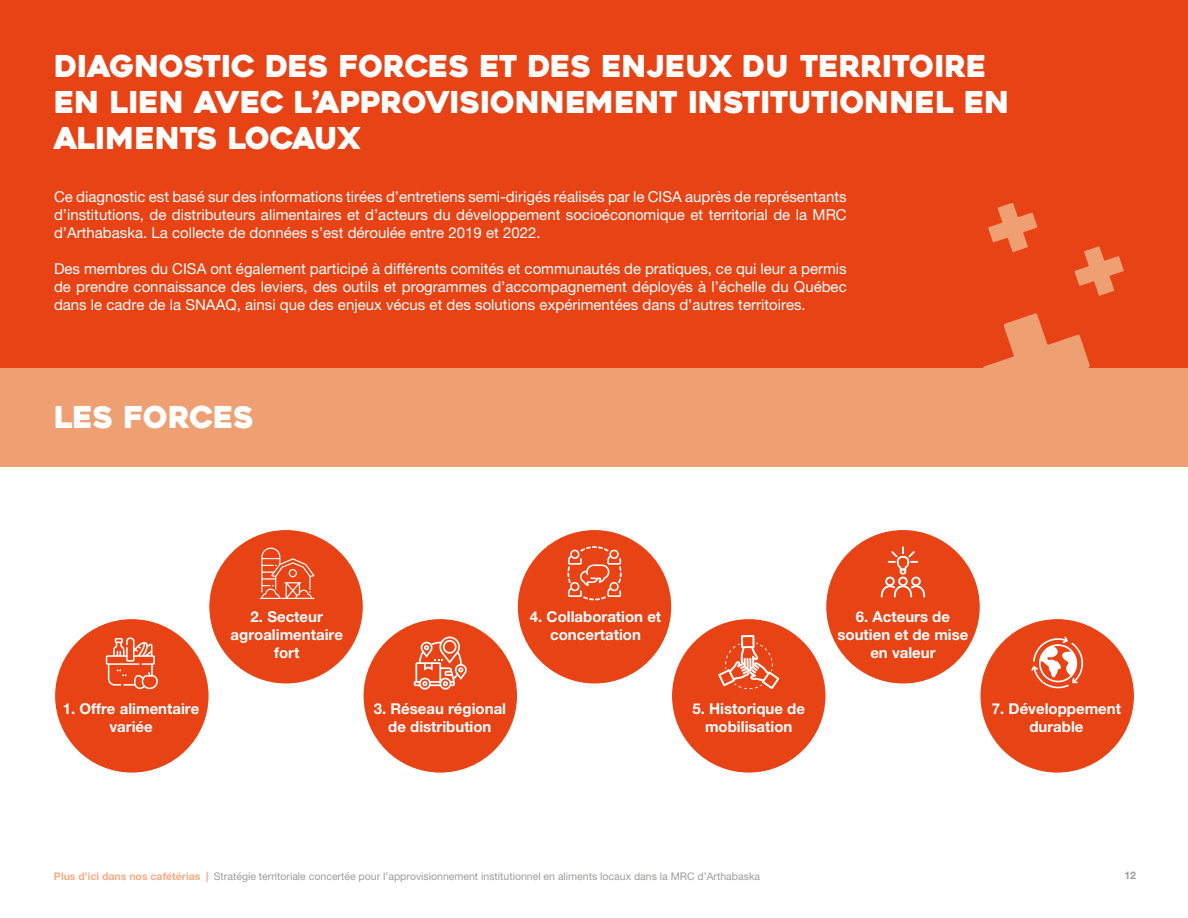
<style>
.page{position:relative;width:1188px;height:918px;background:#fff}
.page>*{position:absolute;margin:0;border:0;box-sizing:border-box;transform-origin:0 0}
.t1{font:30px/36px "Heavitas";color:#fff}
.t2{font:15px/18px "Helvetica Neue LT Pro";color:#fff;text-align:justify}
.t3{font:700 15px/18px "Helvetica Neue LT Pro";color:#fff;text-align:center}
.t4{font:10.5px "Helvetica Neue LT Pro";color:#9d9d9c}
.t5{font:700 10.5px "Helvetica Neue LT Pro";color:#9d9d9c}
.s1{font-weight:700;color:#f6aa83}
</style>
<div class="page">
<div style="left:0;top:0;width:1188px;height:467px;background:#e74315"></div>
<div style="left:0;top:368px;width:1188px;height:99px;background:#eea073"></div>
<div style="left:826px;top:529px;width:154px;height:155px;background:#e74315;border-radius:50%"></div>
<svg style="left:881px;top:546px;width:44px;height:51px"></svg>
<div style="left:55px;top:619px;width:154px;height:154px;background:#e74315;border-radius:50%"></div>
<div style="left:980px;top:619px;width:155px;height:154px;background:#e74315;border-radius:50%"></div>
<div style="left:363px;top:619px;width:155px;height:154px;background:#e74315;border-radius:50%"></div>
<div style="left:671px;top:619px;width:155px;height:154px;background:#e74315;border-radius:50%"></div>
<div style="left:209px;top:529px;width:154px;height:155px;background:#e74315;border-radius:50%"></div>
<div style="left:517px;top:529px;width:155px;height:155px;background:#e74315;border-radius:50%"></div>
<svg style="left:414px;top:637px;width:53px;height:53px"></svg>
<svg style="left:260px;top:547px;width:54px;height:52px"></svg>
<svg style="left:106px;top:638px;width:52px;height:52px"></svg>
<svg style="left:567px;top:546px;width:55px;height:54px"></svg>
<svg style="left:1031px;top:637px;width:53px;height:52px"></svg>
<svg style="left:718px;top:635px;width:61px;height:54px"></svg>
<svg style="left:983px;top:313px;width:107px;height:55px"></svg>
<svg style="left:1074px;top:246px;width:50px;height:50px"></svg>
<svg style="left:988px;top:203px;width:49px;height:49px"></svg>
<h1 class="t1" style="left:54px;top:48px;width:957px">DIAGNOSTIC DES FORCES ET DES ENJEUX DU TERRITOIRE<br>EN LIEN AVEC L’APPROVISIONNEMENT INSTITUTIONNEL EN<br>ALIMENTS LOCAUX</h1>
<p class="t2" style="left:54px;top:187px;width:794px">Ce diagnostic est basé sur des informations tirées d’entretiens semi-dirigés réalisés par le CISA auprès de représentants d’institutions, de distributeurs alimentaires et d’acteurs du développement socioéconomique et territorial de la MRC d’Arthabaska. La collecte de données s’est déroulée entre 2019 et 2022.</p>
<p class="t2" style="left:54px;top:259px;width:794px">Des membres du CISA ont également participé à différents comités et communautés de pratiques, ce qui leur a permis de prendre connaissance des leviers, des outils et programmes d’accompagnement déployés à l’échelle du Québec dans le cadre de la SNAAQ, ainsi que des enjeux vécus et des solutions expérimentées dans d’autres territoires.</p>
<h1 class="t1" style="left:54px;top:400px;width:201px">LES FORCES</h1>
<p class="t3" style="left:231px;top:607px;width:114px">2. Secteur agroalimentaire fort</p>
<p class="t3" style="left:530px;top:607px;width:133px">4. Collaboration et concertation</p>
<p class="t3" style="left:837px;top:607px;width:133px">6. Acteurs de soutien et de mise en valeur</p>
<p class="t3" style="left:63px;top:699px;width:138px">1. Offre alimentaire variée</p>
<p class="t3" style="left:374px;top:699px;width:134px">3. Réseau régional de distribution</p>
<p class="t3" style="left:693px;top:699px;width:114px">5. Historique de mobilisation</p>
<p class="t3" style="left:992px;top:699px;width:131px">7. Développement durable</p>
<p class="t4" style="left:54px;top:870px;width:708px"><span class="s1">Plus d’ici dans nos cafétérias |</span> Stratégie territoriale concertée pour l’approvisionnement institutionnel en aliments locaux dans la MRC d’Arthabaska</p>
<p class="t5" style="left:1124px;top:869px;width:13px">12</p>
</div>
